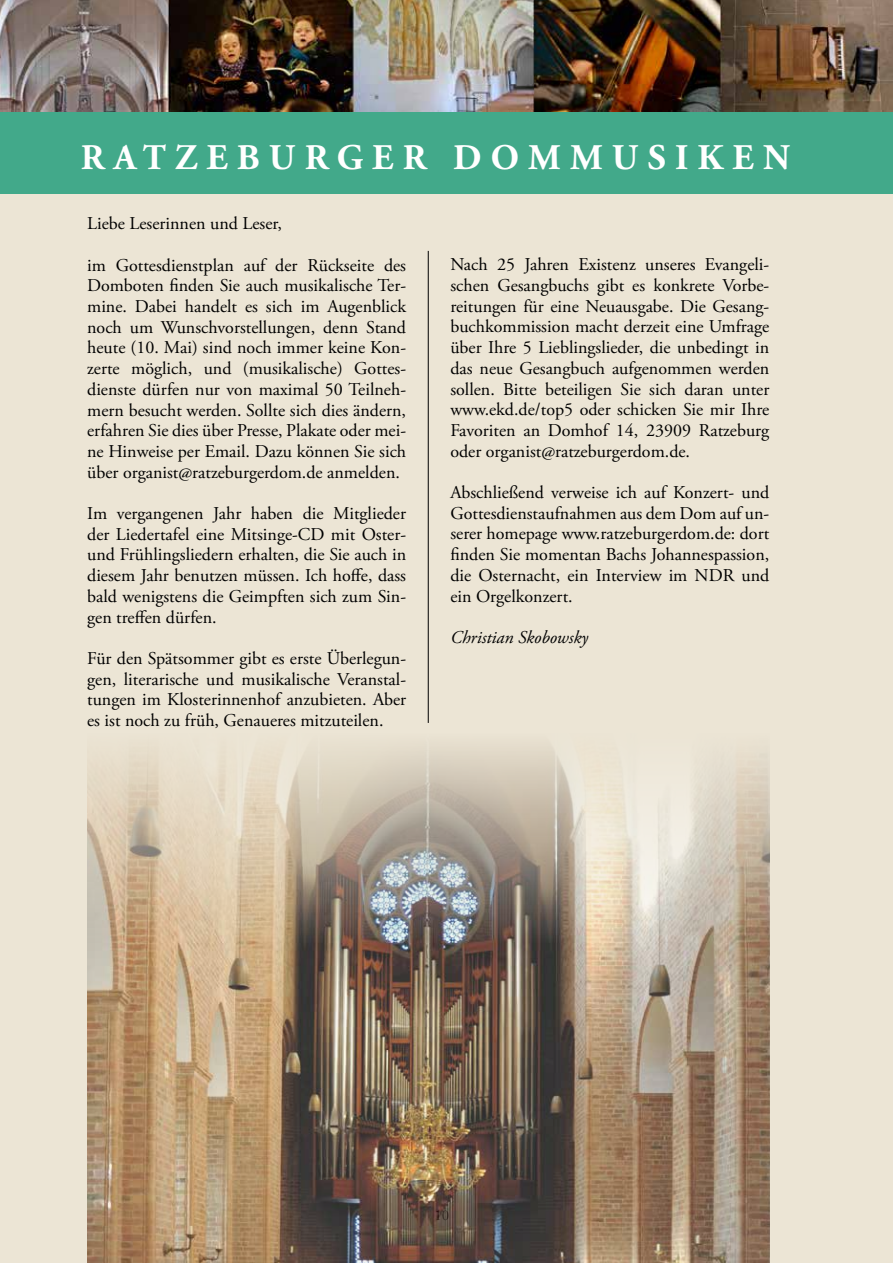
<style>
.page{position:relative;width:893px;height:1263px;background:#fff}
.page>*{position:absolute;margin:0;border:0;box-sizing:border-box;transform-origin:0 0}
.t1{font:700 36px "Adobe Garamond Pro";letter-spacing:.255em;color:#fff}
.t2{font:18px/20.7px "Adobe Garamond Pro";letter-spacing:-.005em;color:#000;text-align:justify}
.t3{font:italic 18px "Adobe Garamond Pro";color:#000}
.t4{font:15px "Adobe Garamond Pro";color:#000}
</style>
<div class="page">
<div style="left:0;top:2px;width:893px;height:1261px;background:#ece5d5"></div>
<div style="left:0;top:50px;width:893px;height:144px;background:#42a98a"></div>
<img style="left:0;top:0;width:893px;height:112px">
<hr style="left:428px;top:251px;width:1px;height:472px;background:#000">
<img style="left:87px;top:709px;width:682px;height:554px">
<h1 class="t1" style="left:81px;top:136px;width:711px">RATZEBURGER DOMMUSIKEN</h1>
<p class="t2" style="left:87px;top:214px;width:196px">Liebe Leserinnen und Leser,</p>
<p class="t2" style="left:87px;top:255px;width:321px">im Gottesdienstplan auf der Rückseite des Domboten finden Sie auch musikalische Ter&shy;mine. Dabei handelt es sich im Augenblick noch um Wunschvorstellungen, denn Stand heute (10. Mai) sind noch immer keine Kon&shy;zerte möglich, und (musikalische) Gottes&shy;dienste dürfen nur von maximal 50 Teilneh&shy;mern besucht werden. Sollte sich dies ändern, erfahren Sie dies über Presse, Plakate oder mei&shy;ne Hinweise per Email. Dazu können Sie sich über organist@ratzeburgerdom.de anmelden.</p>
<p class="t2" style="left:87px;top:504px;width:320px">Im vergangenen Jahr haben die Mitglieder der Liedertafel eine Mitsinge-CD mit Oster&shy;und Frühlingsliedern erhalten, die Sie auch in diesem Jahr benutzen müssen. Ich hoffe, dass bald wenigstens die Geimpften sich zum Sin&shy;gen treffen dürfen.</p>
<p class="t2" style="left:87px;top:648px;width:320px">Für den Spätsommer gibt es erste Überlegun&shy;gen, literarische und musikalische Veranstal&shy;tungen im Klosterinnenhof anzubieten. Aber es ist noch zu früh, Genaueres mitzuteilen.</p>
<p class="t2" style="left:450px;top:255px;width:321px">Nach 25 Jahren Existenz unseres Evangeli&shy;schen Gesangbuchs gibt es konkrete Vorbe&shy;reitungen für eine Neuausgabe. Die Gesang&shy;buchkommission macht derzeit eine Umfrage über Ihre 5 Lieblingslieder, die unbedingt in das neue Gesangbuch aufgenommen werden sollen. Bitte beteiligen Sie sich daran unter www.ekd.de/top5 oder schicken Sie mir Ihre Favoriten an Domhof 14, 23909 Ratzeburg oder organist@ratzeburgerdom.de.</p>
<p class="t2" style="left:450px;top:483px;width:320px">Abschließend verweise ich auf Konzert- und Gottesdienstaufnahmen aus dem Dom auf un&shy;serer homepage www.ratzeburgerdom.de: dort finden Sie momentan Bachs Johannespassion, die Osternacht, ein Interview im NDR und ein Orgelkonzert.</p>
<p class="t3" style="left:450px;top:626px;width:139px">Christian Skobowsky</p>
<p class="t4" style="left:425px;top:1206px;width:26px">10 10</p>
</div>
